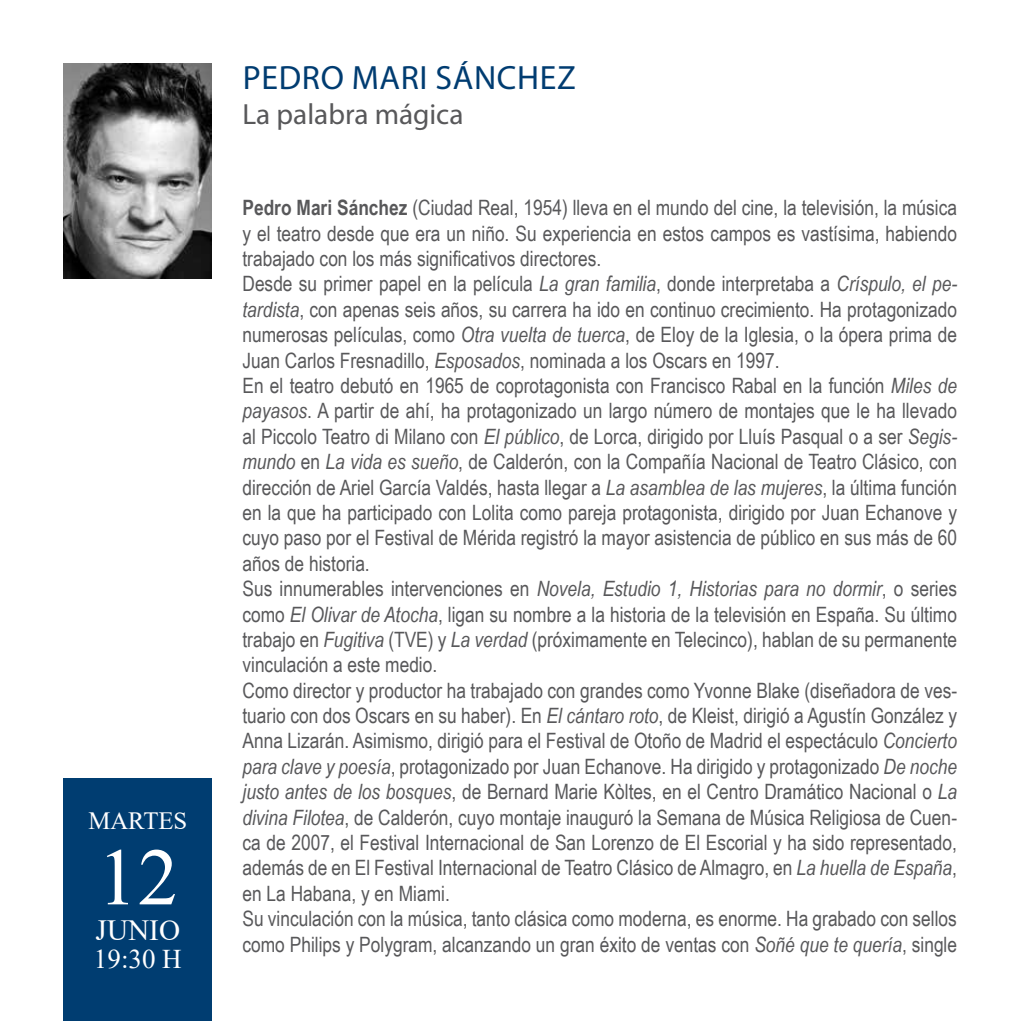
<style>
.page{position:relative;width:1021px;height:1021px;background:#fff}
.page>*{position:absolute;margin:0;border:0;box-sizing:border-box;transform-origin:0 0}
.t1{font:81px "Times New Roman";color:#fff}
.t2{font:33.75px "Myriad Pro";letter-spacing:.02em;color:#003c71}
.t3{font:29.25px "Myriad Pro";color:#58585a}
.t4{font:29.25px "Times New Roman";color:#fff}
.t5{font:27px "Times New Roman";color:#fff}
.t6{font:24.75px "Times New Roman";color:#fff}
.t7{font:21.15px/25.4px "Arial Narrow";color:#58585a}
.s1{font-weight:700}
.s2{font-style:italic}
</style>
<div class="page">
<div style="left:64px;top:778px;width:148px;height:242px;background:#003d71"></div>
<img style="left:64px;top:64px;width:148px;height:214px">
<p class="t6" style="left:88px;top:803px;width:100px">MARTES</p>
<h1 class="t1" style="left:97px;top:820px;width:82px">12</h1>
<h3 class="t4" style="left:96px;top:909px;width:86px">JUNIO</h3>
<p class="t5" style="left:94px;top:939px;width:89px">19:30 H</p>
<h2 class="t2" style="left:243px;top:59px;width:334px">PEDRO MARI SÁNCHEZ</h2>
<h3 class="t3" style="left:242px;top:98px;width:222px">La palabra mágica</h3>
<p class="t7" style="left:242px;top:194px;width:716px"><span class="s1">Pedro Mari Sánchez</span> (Ciudad Real, 1954) lleva en el mundo del cine, la televisión, la música y el teatro desde que era un niño. Su experiencia en estos campos es vastísima, habiendo trabajado con los más significativos directores.<br>Desde su primer papel en la película <span class="s2">La gran familia</span>, donde interpretaba a <span class="s2">Críspulo, el pe&shy;tardista</span>, con apenas seis años, su carrera ha ido en continuo crecimiento. Ha protagonizado numerosas películas, como <span class="s2">Otra vuelta de tuerca</span>, de Eloy de la Iglesia, o la ópera prima de Juan Carlos Fresnadillo, <span class="s2">Esposados</span>, nominada a los Oscars en 1997.<br>En el teatro debutó en 1965 de coprotagonista con Francisco Rabal en la función <span class="s2">Miles de payasos</span>. A partir de ahí, ha protagonizado un largo número de montajes que le ha llevado al Piccolo Teatro di Milano con <span class="s2">El público</span>, de Lorca, dirigido por Lluís Pasqual o a ser <span class="s2">Segis&shy;mundo</span> en <span class="s2">La vida es sueño</span>, de Calderón, con la Compañía Nacional de Teatro Clásico, con dirección de Ariel García Valdés, hasta llegar a <span class="s2">La asamblea de las mujeres</span>, la última función en la que ha participado con Lolita como pareja protagonista, dirigido por Juan Echanove y cuyo paso por el Festival de Mérida registró la mayor asistencia de público en sus más de 60 años de historia.<br>Sus innumerables intervenciones en <span class="s2">Novela, Estudio 1, Historias para no dormir</span>, o series como <span class="s2">El Olivar de Atocha</span>, ligan su nombre a la historia de la televisión en España. Su último trabajo en <span class="s2">Fugitiva</span> (TVE) y <span class="s2">La verdad</span> (próximamente en Telecinco), hablan de su permanente vinculación a este medio.<br>Como director y productor ha trabajado con grandes como Yvonne Blake (diseñadora de ves&shy;tuario con dos Oscars en su haber). En <span class="s2">El cántaro roto</span>, de Kleist, dirigió a Agustín González y Anna Lizarán. Asimismo, dirigió para el Festival de Otoño de Madrid el espectáculo <span class="s2">Concierto para clave y poesía</span>, protagonizado por Juan Echanove. Ha dirigido y protagonizado <span class="s2">De noche justo antes de los bosques</span>, de Bernard Marie Kòltes, en el Centro Dramático Nacional o <span class="s2">La divina Filotea</span>, de Calderón, cuyo montaje inauguró la Semana de Música Religiosa de Cuen&shy;ca de 2007, el Festival Internacional de San Lorenzo de El Escorial y ha sido representado, además de en El Festival Internacional de Teatro Clásico de Almagro, en <span class="s2">La huella de España</span>, en La Habana, y en Miami.<br>Su vinculación con la música, tanto clásica como moderna, es enorme. Ha grabado con sellos como Philips y Polygram, alcanzando un gran éxito de ventas con <span class="s2">Soñé que te quería</span>, single</p>
</div>
